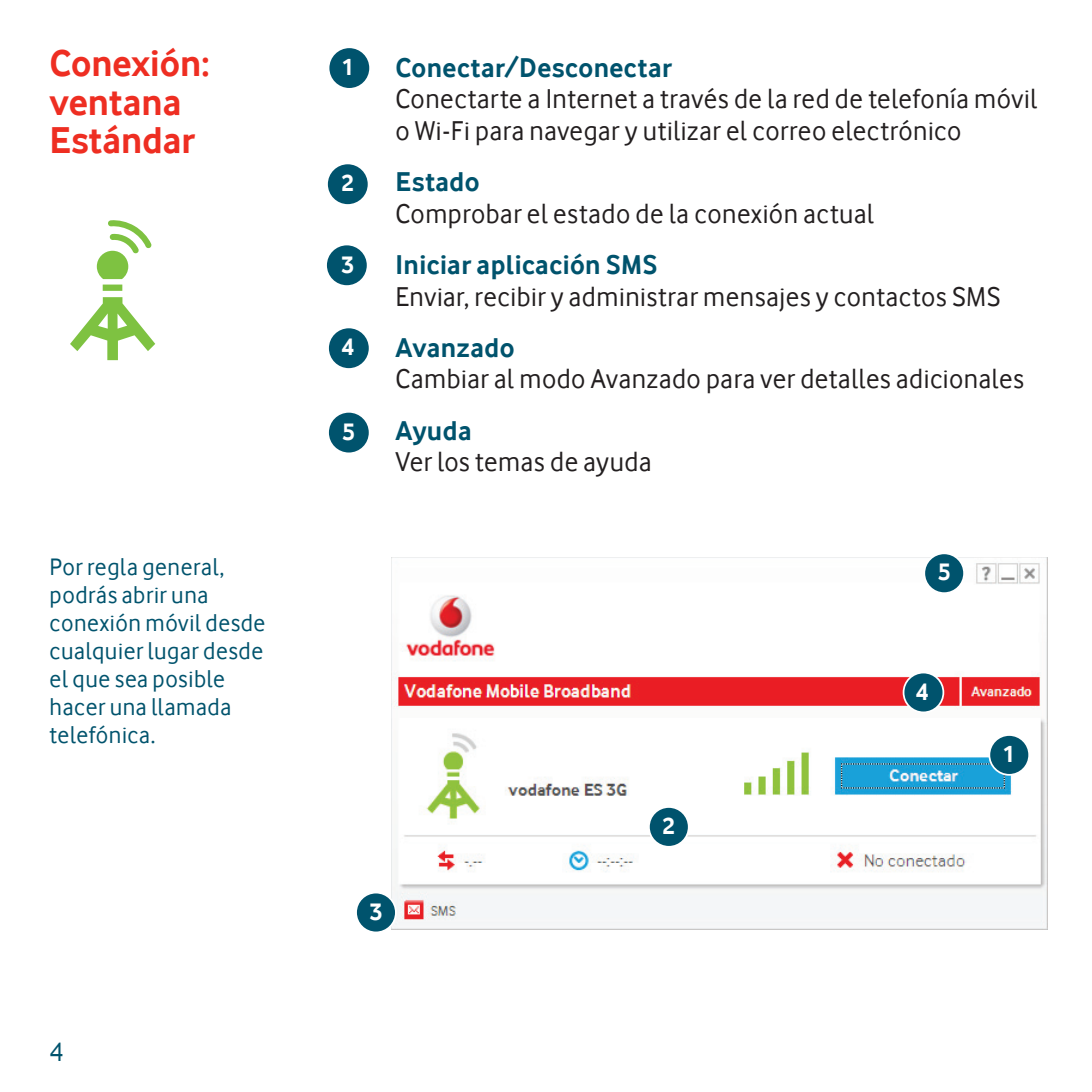
<style>
.page{position:relative;width:1092px;height:1092px;background:#fff}
.page>*{position:absolute;margin:0;border:0;box-sizing:border-box;transform-origin:0 0}
.t1{font:700 38.5px/38.5px "Vodafone Rg";color:#ee2e22}
.t2{font:28px/31.5px "Vodafone Rg";letter-spacing:.02em;color:#231f20}
.t3{font:700 28px "Vodafone Rg";letter-spacing:.015em;color:#00536d}
.t4{font:28px "Vodafone Rg";color:#00536d}
.t5{font:24.5px/28px "Vodafone Rg";letter-spacing:.025em;color:#00536d}
.t6{font:700 24.5px "Vodafone Rg";color:#fff}
</style>
<div class="page">
<img style="left:391px;top:557px;width:656px;height:372px">
<div style="left:924px;top:553px;width:40px;height:40px;background:#00536d;border-radius:50%"></div>
<div style="left:923px;top:552px;width:41px;height:42px;border:2px solid #fff;border-radius:50%"></div>
<div style="left:989px;top:735px;width:40px;height:39px;background:#00536d;border-radius:50%"></div>
<div style="left:988px;top:734px;width:41px;height:41px;border:2px solid #fff;border-radius:50%"></div>
<div style="left:903px;top:672px;width:40px;height:40px;background:#00536d;border-radius:50%"></div>
<div style="left:902px;top:671px;width:42px;height:42px;border:2px solid #fff;border-radius:50%"></div>
<div style="left:649px;top:806px;width:39px;height:40px;background:#00536d;border-radius:50%"></div>
<div style="left:648px;top:806px;width:41px;height:41px;border:2px solid #fff;border-radius:50%"></div>
<div style="left:356px;top:892px;width:40px;height:40px;background:#00536d;border-radius:50%"></div>
<div style="left:355px;top:891px;width:42px;height:42px;border:2px solid #fff;border-radius:50%"></div>
<div style="left:329px;top:328px;width:40px;height:40px;background:#00536d;border-radius:50%"></div>
<div style="left:329px;top:412px;width:40px;height:40px;background:#00536d;border-radius:50%"></div>
<div style="left:327px;top:245px;width:40px;height:40px;background:#00536d;border-radius:50%"></div>
<div style="left:329px;top:48px;width:40px;height:40px;background:#00536d;border-radius:50%"></div>
<div style="left:328px;top:164px;width:39px;height:40px;background:#00536d;border-radius:50%"></div>
<svg style="left:70px;top:220px;width:85px;height:140px"></svg>
<h1 class="t1" style="left:50px;top:44px;width:161px">Conexión: ventana<br>Estándar</h1>
<p class="t5" style="left:50px;top:552px;width:217px">Por regla general, podrás abrir una conexión móvil desde cualquier lugar desde el que sea posible hacer una llamada telefónica.</p>
<p class="t4" style="left:50px;top:1036px;width:16px">4</p>
<p class="t6" style="left:341px;top:53px;width:14px">1</p>
<p class="t6" style="left:341px;top:169px;width:14px">2</p>
<p class="t6" style="left:341px;top:251px;width:14px">3</p>
<p class="t6" style="left:341px;top:333px;width:14px">4</p>
<p class="t6" style="left:342px;top:417px;width:14px">5</p>
<p class="t3" style="left:395px;top:52px;width:278px">Conectar/Desconectar</p>
<p class="t2" style="left:395px;top:83px;width:643px">Conectarte a Internet a través de la red de telefonía móvil o Wi-Fi para navegar y utilizar el correo electrónico</p>
<p class="t3" style="left:395px;top:166px;width:86px">Estado</p>
<p class="t2" style="left:395px;top:197px;width:480px">Comprobar el estado de la conexión actual</p>
<p class="t3" style="left:395px;top:249px;width:263px">Iniciar aplicación SMS</p>
<p class="t2" style="left:395px;top:280px;width:606px">Enviar, recibir y administrar mensajes y contactos SMS</p>
<p class="t3" style="left:395px;top:332px;width:121px">Avanzado</p>
<p class="t2" style="left:395px;top:363px;width:630px">Cambiar al modo Avanzado para ver detalles adicionales</p>
<p class="t3" style="left:395px;top:414px;width:78px">Ayuda</p>
<p class="t2" style="left:395px;top:446px;width:258px">Ver los temas de ayuda</p>
<p class="t6" style="left:937px;top:558px;width:14px">5</p>
<p class="t6" style="left:370px;top:898px;width:14px">3</p>
<p class="t6" style="left:662px;top:811px;width:14px">2</p>
<p class="t6" style="left:915px;top:677px;width:14px">4</p>
<p class="t6" style="left:1002px;top:740px;width:14px">1</p>
</div>
